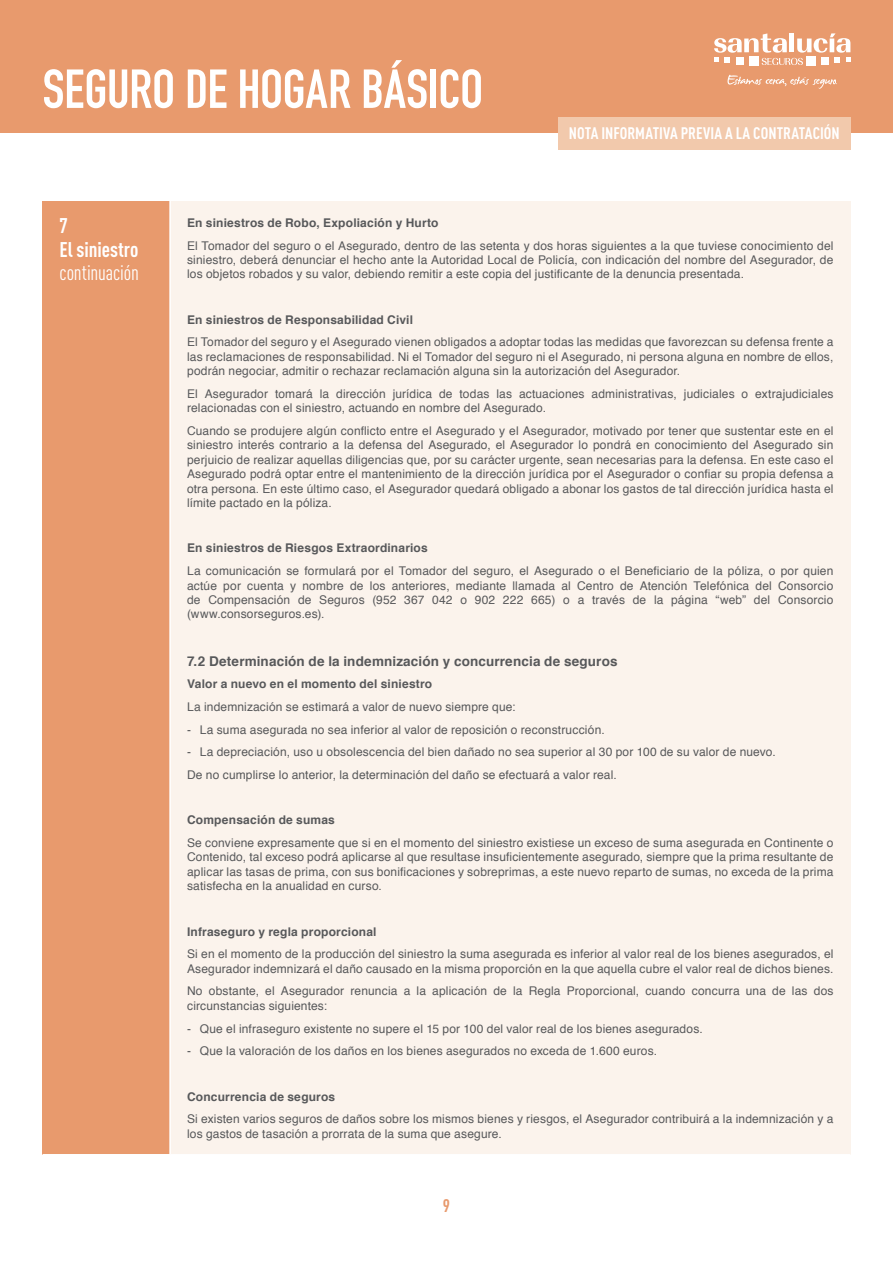
<style>
.page{position:relative;width:893px;height:1263px;background:#fff}
.page>*{position:absolute;margin:0;border:0;box-sizing:border-box;transform-origin:0 0}
.t1{font:700 54px "DIN Condensed";letter-spacing:-.005em;color:#fff}
.t2{font:700 condensed 21px/23.7px "DIN Pro";letter-spacing:-.005em;color:#fff}
.t3{font:condensed 21px "DIN Pro";letter-spacing:-.005em;color:#fff}
.t4{font:700 condensed 18px "DIN Pro";color:#e89a6d}
.t5{font:700 condensed 16.5px "DIN Pro";color:#fff}
.t6{font:700 13.5px "Helvetica";letter-spacing:.01em;color:#57585a}
.t7{font:12px/14.4px "Helvetica";letter-spacing:.01em;color:#57585a;text-align:justify}
.t8{font:700 12px "Helvetica";letter-spacing:.015em;color:#57585a}
</style>
<div class="page">
<div style="left:0;top:0;width:893px;height:133px;background:#e89a6d"></div>
<div style="left:749px;top:57px;width:10px;height:9px;background:#fff"></div>
<div style="left:806px;top:57px;width:9px;height:9px;background:#fff"></div>
<svg style="left:714px;top:33px;width:136px;height:32px"></svg>
<svg style="left:727px;top:75px;width:110px;height:14px"></svg>
<div style="left:558px;top:117px;width:292px;height:32px;background:#f2c9ac"></div>
<div style="left:43px;top:201px;width:127px;height:954px;background:#e89a6d"></div>
<div style="left:170px;top:201px;width:680px;height:954px;background:#fbf3ec"></div>
<hr style="left:43px;top:1154px;width:127px;height:1px;background:#fff">
<hr style="left:170px;top:1154px;width:680px;height:1px;background:#fff">
<hr style="left:169px;top:201px;width:2px;height:953px;background:#fff">
<h1 class="t1" style="left:43px;top:57px;width:442px">SEGURO DE HOGAR BÁSICO</h1>
<h3 class="t5" style="left:569px;top:121px;width:272px">NOTA INFORMATIVA PREVIA A LA CONTRATACIÓN</h3>
<h2 class="t2" style="left:60px;top:212px;width:81px">7<br>El siniestro</h2>
<h2 class="t3" style="left:60px;top:258px;width:81px">continuación</h2>
<p class="t8" style="left:187px;top:213px;width:253px">En siniestros de Robo, Expoliación y Hurto</p>
<p class="t7" style="left:187px;top:238px;width:648px">El Tomador del seguro o el Asegurado, dentro de las setenta y dos horas siguientes a la que tuviese conocimiento del siniestro, deberá denunciar el hecho ante la Autoridad Local de Policía, con indicación del nombre del Asegurador, de los objetos robados y su valor, debiendo remitir a este copia del justificante de la denuncia presentada.</p>
<p class="t8" style="left:187px;top:310px;width:227px">En siniestros de Responsabilidad Civil</p>
<p class="t7" style="left:187px;top:335px;width:648px">El Tomador del seguro y el Asegurado vienen obligados a adoptar todas las medidas que favorezcan su defensa frente a las reclamaciones de responsabilidad. Ni el Tomador del seguro ni el Asegurado, ni persona alguna en nombre de ellos, podrán negociar, admitir o rechazar reclamación alguna sin la autorización del Asegurador.</p>
<p class="t7" style="left:187px;top:387px;width:648px">El Asegurador tomará la dirección jurídica de todas las actuaciones administrativas, judiciales o extrajudiciales relacionadas con el siniestro, actuando en nombre del Asegurado.</p>
<p class="t7" style="left:187px;top:424px;width:648px">Cuando se produjere algún conflicto entre el Asegurado y el Asegurador, motivado por tener que sustentar este en el siniestro interés contrario a la defensa del Asegurado, el Asegurador lo pondrá en conocimiento del Asegurado sin perjuicio de realizar aquellas diligencias que, por su carácter urgente, sean necesarias para la defensa. En este caso el Asegurado podrá optar entre el mantenimiento de la dirección jurídica por el Asegurador o confiar su propia defensa a otra persona. En este último caso, el Asegurador quedará obligado a abonar los gastos de tal dirección jurídica hasta el límite pactado en la póliza.</p>
<p class="t8" style="left:187px;top:538px;width:242px">En siniestros de Riesgos Extraordinarios</p>
<p class="t7" style="left:187px;top:564px;width:648px">La comunicación se formulará por el Tomador del seguro, el Asegurado o el Beneficiario de la póliza, o por quien actúe por cuenta y nombre de los anteriores, mediante llamada al Centro de Atención Telefónica del Consorcio de Compensación de Seguros (952 367 042 o 902 222 665) o a través de la página “web” del Consorcio (www.consorseguros.es).</p>
<p class="t6" style="left:187px;top:650px;width:432px">7.2 Determinación de la indemnización y concurrencia de seguros</p>
<p class="t8" style="left:187px;top:674px;width:247px">Valor a nuevo en el momento del siniestro</p>
<p class="t7" style="left:187px;top:700px;width:330px">La indemnización se estimará a valor de nuevo siempre que:</p>
<p class="t7" style="left:187px;top:722px;width:419px">- La suma asegurada no sea inferior al valor de reposición o reconstrucción.</p>
<p class="t7" style="left:187px;top:741px;width:590px;line-height:22.6px">- La depreciación, uso u obsolescencia del bien dañado no sea superior al 30 por 100 de su valor de nuevo.<br>De no cumplirse lo anterior, la determinación del daño se efectuará a valor real.</p>
<p class="t8" style="left:187px;top:810px;width:149px">Compensación de sumas</p>
<p class="t7" style="left:187px;top:836px;width:648px">Se conviene expresamente que si en el momento del siniestro existiese un exceso de suma asegurada en Continente o Contenido, tal exceso podrá aplicarse al que resultase insuficientemente asegurado, siempre que la prima resultante de aplicar las tasas de prima, con sus bonificaciones y sobreprimas, a este nuevo reparto de sumas, no exceda de la prima satisfecha en la anualidad en curso.</p>
<p class="t8" style="left:187px;top:922px;width:191px">Infraseguro y regla proporcional</p>
<p class="t7" style="left:187px;top:947px;width:648px">Si en el momento de la producción del siniestro la suma asegurada es inferior al valor real de los bienes asegurados, el<br>Asegurador indemnizará el daño causado en la misma proporción en la que aquella cubre el valor real de dichos bienes.</p>
<p class="t7" style="left:187px;top:984px;width:648px">No obstante, el Asegurador renuncia a la aplicación de la Regla Proporcional, cuando concurra una de las dos circunstancias siguientes:</p>
<p class="t7" style="left:187px;top:1021px;width:517px">- Que el infraseguro existente no supere el 15 por 100 del valor real de los bienes asegurados.</p>
<p class="t7" style="left:187px;top:1044px;width:471px">- Que la valoración de los daños en los bienes asegurados no exceda de 1.600 euros.</p>
<p class="t8" style="left:187px;top:1087px;width:150px">Concurrencia de seguros</p>
<p class="t7" style="left:187px;top:1112px;width:648px">Si existen varios seguros de daños sobre los mismos bienes y riesgos, el Asegurador contribuirá a la indemnización y a los gastos de tasación a prorrata de la suma que asegure.</p>
<h3 class="t4" style="left:443px;top:1192px;width:9px">9</h3>
</div>
